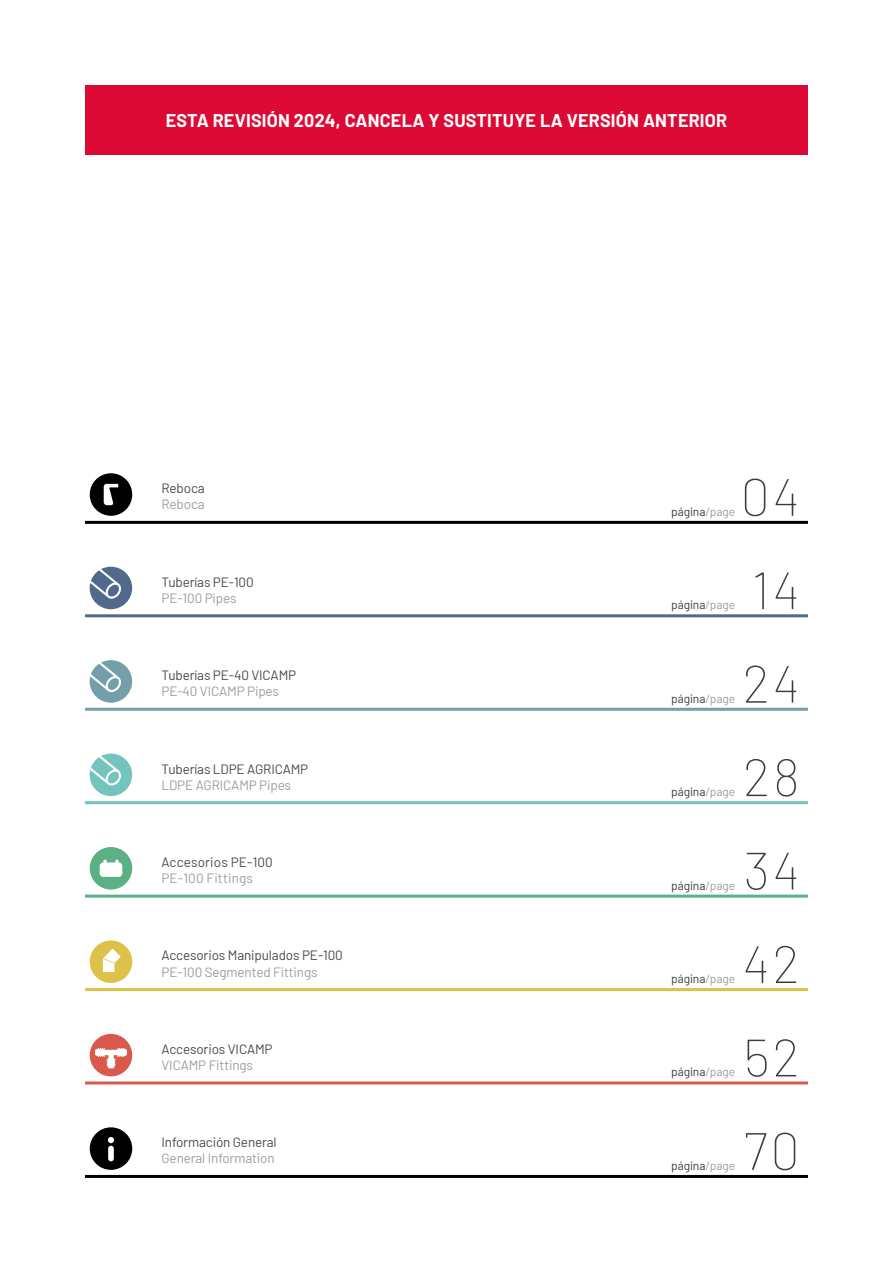
<style>
.page{position:relative;width:893px;height:1263px;background:#fff}
.page>*{position:absolute;margin:0;border:0;box-sizing:border-box;transform-origin:0 0}
.t1{font:100 52.5px "Barlow";letter-spacing:.05em;color:#3c3c3b}
.t2{font:700 18px "Barlow";letter-spacing:.01em;color:#fff}
.t3{font:13.5px "Barlow";letter-spacing:-.01em;color:#4a4a49}
.t4{font:13.5px "Barlow";letter-spacing:-.01em;color:#9d9d9c}
.t5{font:13.5px "Barlow";letter-spacing:.01em;color:#4a4a49}
.t6{font:13.5px "Barlow";letter-spacing:.01em;color:#9d9d9c}
.t7{font:12px "Barlow";letter-spacing:-.01em;color:#3c3c3b}
.s1{color:#9d9d9c}
</style>
<div class="page">
<hr style="left:85px;top:895px;width:723px;height:3px;background:#5bb084">
<svg style="left:90px;top:847px;width:42px;height:42px"></svg>
<hr style="left:85px;top:1081px;width:723px;height:3px;background:#da594d">
<svg style="left:90px;top:1034px;width:42px;height:42px"></svg>
<hr style="left:85px;top:1175px;width:723px;height:3px;background:#000">
<svg style="left:90px;top:1127px;width:42px;height:43px"></svg>
<hr style="left:85px;top:614px;width:723px;height:3px;background:#52698d">
<svg style="left:90px;top:567px;width:42px;height:42px"></svg>
<hr style="left:85px;top:708px;width:723px;height:3px;background:#749fa9">
<svg style="left:90px;top:660px;width:42px;height:43px"></svg>
<hr style="left:85px;top:801px;width:723px;height:3px;background:#72c4bc">
<svg style="left:90px;top:753px;width:42px;height:43px"></svg>
<hr style="left:85px;top:521px;width:723px;height:3px;background:#000">
<svg style="left:90px;top:473px;width:42px;height:43px"></svg>
<hr style="left:85px;top:988px;width:723px;height:3px;background:#ddc148">
<svg style="left:90px;top:940px;width:42px;height:43px"></svg>
<div style="left:85px;top:85px;width:723px;height:69px;background:#dc0a35"></div>
<h2 class="t2" style="left:166px;top:110px;width:563px">ESTA REVISIÓN 2024, CANCELA Y SUSTITUYE LA VERSIÓN ANTERIOR</h2>
<p class="t3" style="left:161px;top:478px;width:45px">Reboca</p>
<p class="t4" style="left:161px;top:495px;width:45px">Reboca</p>
<p class="t7" style="left:671px;top:503px;width:65px">página<span class="s1">/page</span></p>
<h1 class="t1" style="left:740px;top:459px;width:61px">04</h1>
<p class="t3" style="left:161px;top:572px;width:94px">Tuberías PE-100</p>
<p class="t4" style="left:161px;top:588px;width:77px">PE-100 Pipes</p>
<p class="t7" style="left:671px;top:596px;width:65px">página<span class="s1">/page</span></p>
<h1 class="t1" style="left:752px;top:553px;width:50px">14</h1>
<p class="t3" style="left:161px;top:665px;width:136px">Tuberías PE-40 VICAMP</p>
<p class="t4" style="left:161px;top:682px;width:119px">PE-40 VICAMP Pipes</p>
<p class="t7" style="left:671px;top:690px;width:65px">página<span class="s1">/page</span></p>
<h1 class="t1" style="left:742px;top:646px;width:59px">24</h1>
<p class="t3" style="left:161px;top:759px;width:148px">Tuberías LDPE AGRICAMP</p>
<p class="t4" style="left:161px;top:775px;width:131px">LDPE AGRICAMP Pipes</p>
<p class="t7" style="left:671px;top:783px;width:65px">página<span class="s1">/page</span></p>
<h1 class="t1" style="left:743px;top:740px;width:58px">28</h1>
<p class="t5" style="left:161px;top:852px;width:113px">Accesorios PE-100</p>
<p class="t6" style="left:161px;top:868px;width:93px">PE-100 Fittings</p>
<p class="t7" style="left:671px;top:876px;width:65px">página<span class="s1">/page</span></p>
<h1 class="t1" style="left:744px;top:833px;width:58px">34</h1>
<p class="t3" style="left:161px;top:946px;width:183px">Accesorios Manipulados PE-100</p>
<p class="t4" style="left:161px;top:962px;width:158px">PE-100 Segmented Fittings</p>
<p class="t7" style="left:671px;top:970px;width:65px">página<span class="s1">/page</span></p>
<h1 class="t1" style="left:742px;top:927px;width:59px">42</h1>
<p class="t3" style="left:161px;top:1039px;width:113px">Accesorios VICAMP</p>
<p class="t4" style="left:161px;top:1055px;width:93px">VICAMP Fittings</p>
<p class="t7" style="left:671px;top:1063px;width:65px">página<span class="s1">/page</span></p>
<h1 class="t1" style="left:743px;top:1020px;width:58px">52</h1>
<p class="t3" style="left:161px;top:1132px;width:117px">Información General</p>
<p class="t4" style="left:161px;top:1149px;width:115px">General Information</p>
<p class="t7" style="left:671px;top:1157px;width:65px">página<span class="s1">/page</span></p>
<h1 class="t1" style="left:743px;top:1113px;width:58px">70</h1>
</div>
